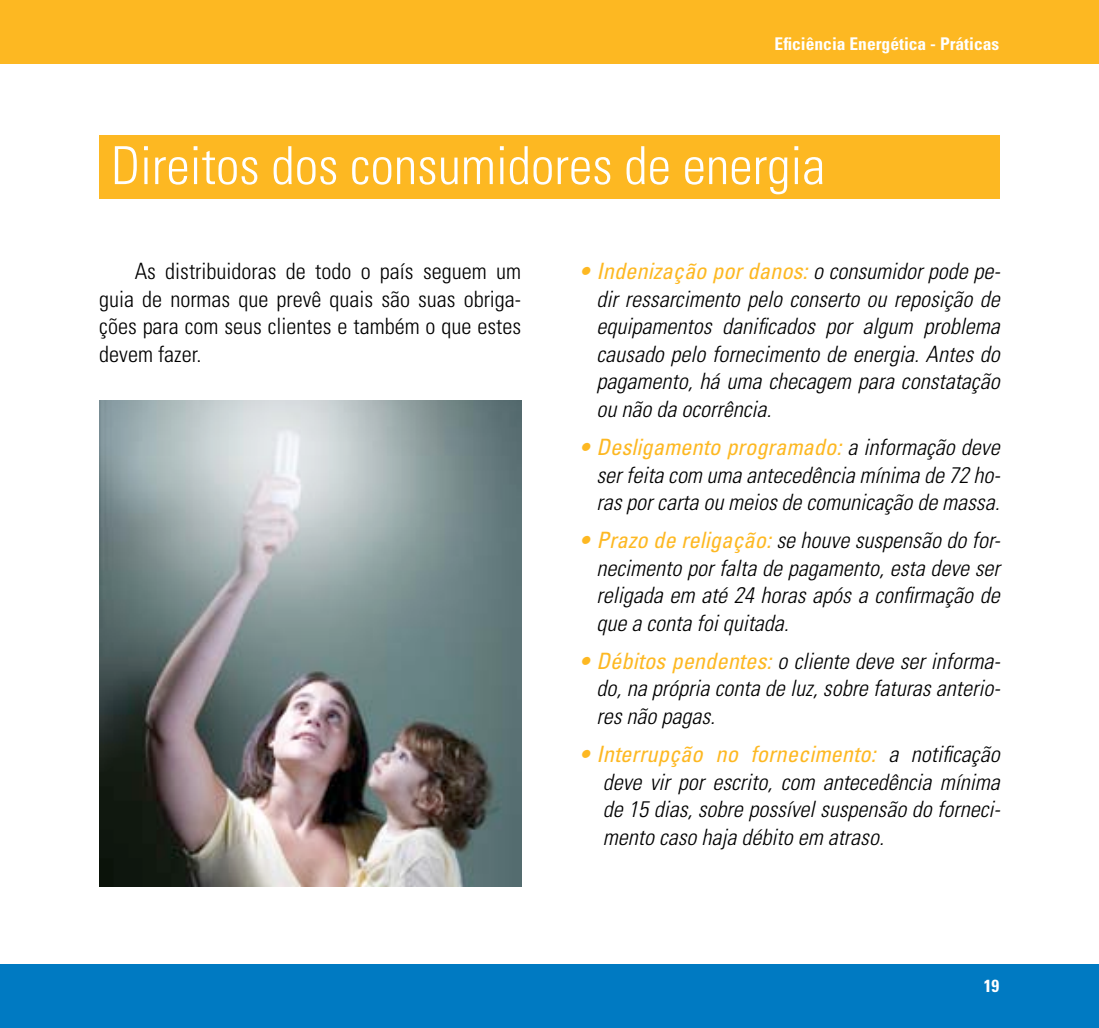
<style>
.page{position:relative;width:1099px;height:1028px;background:#fff}
.page>*{position:absolute;margin:0;border:0;box-sizing:border-box;transform-origin:0 0}
.t1{font:300 condensed 52.5px "Univers";color:#fff}
.Bullets{font:italic 300 condensed 22.5px/27.5px "Univers";color:#000;text-align:justify}
.Txt{font:300 condensed 22.5px/27.5px "Univers";color:#000;text-align:justify}
.t2{font:700 condensed 17.5px "Univers";color:#fff}
.s1{color:#fdb822}
.s2{font-weight:400;color:#fdb822}
</style>
<div class="page">
<img style="left:99px;top:400px;width:422px;height:486px">
<div style="left:0;top:964px;width:1098px;height:64px;background:#007ac2"></div>
<div style="left:0;top:0;width:1098px;height:64px;background:#fdb822"></div>
<div style="left:99px;top:135px;width:900px;height:64px;background:#fdb822"></div>
<p class="t2" style="left:774px;top:33px;width:226px">Eficiência Energética - Práticas</p>
<p class="t1" style="left:111px;top:134px;width:716px">Direitos dos consumidores de energia</p>
<p class="Txt" style="left:99px;top:257px;width:423px;text-indent:35px">As distribuidoras de todo o país seguem um guia de normas que prevê quais são suas obriga&shy;ções para com seus clientes e também o que estes devem fazer.</p>
<p class="Bullets" style="left:596px;top:258px;width:405px;text-indent:-19px"><span class="s1">•</span> <span class="s2">Indenização por danos:</span> o consumidor pode pe&shy;dir ressarcimento pelo conserto ou reposição de equipamentos danificados por algum problema causado pelo fornecimento de energia. Antes do pagamento, há uma checagem para constatação ou não da ocorrência.</p>
<p class="Bullets" style="left:596px;top:433px;width:405px;text-indent:-19px"><span class="s1">•</span> <span class="s2">Desligamento programado:</span> a informação deve ser feita com uma antecedência mínima de 72 ho&shy;ras por carta ou meios de comunicação de massa.</p>
<p class="Bullets" style="left:596px;top:526px;width:405px;text-indent:-19px"><span class="s1">•</span> <span class="s2">Prazo de religação:</span> se houve suspensão do for&shy;necimento por falta de pagamento, esta deve ser religada em até 24 horas após a confirmação de que a conta foi quitada.</p>
<p class="Bullets" style="left:596px;top:647px;width:405px;text-indent:-19px"><span class="s1">•</span> <span class="s2">Débitos pendentes:</span> o cliente deve ser informa&shy;do, na própria conta de luz, sobre faturas anterio&shy;res não pagas.</p>
<p class="Bullets" style="left:602px;top:740px;width:399px;text-indent:-25px"><span class="s1">•</span> <span class="s2">Interrupção no fornecimento:</span> a notificação deve vir por escrito, com antecedência mínima de 15 dias, sobre possível suspensão do forneci&shy;mento caso haja débito em atraso.</p>
<p class="t2" style="left:983px;top:975px;width:17px">19</p>
</div>
